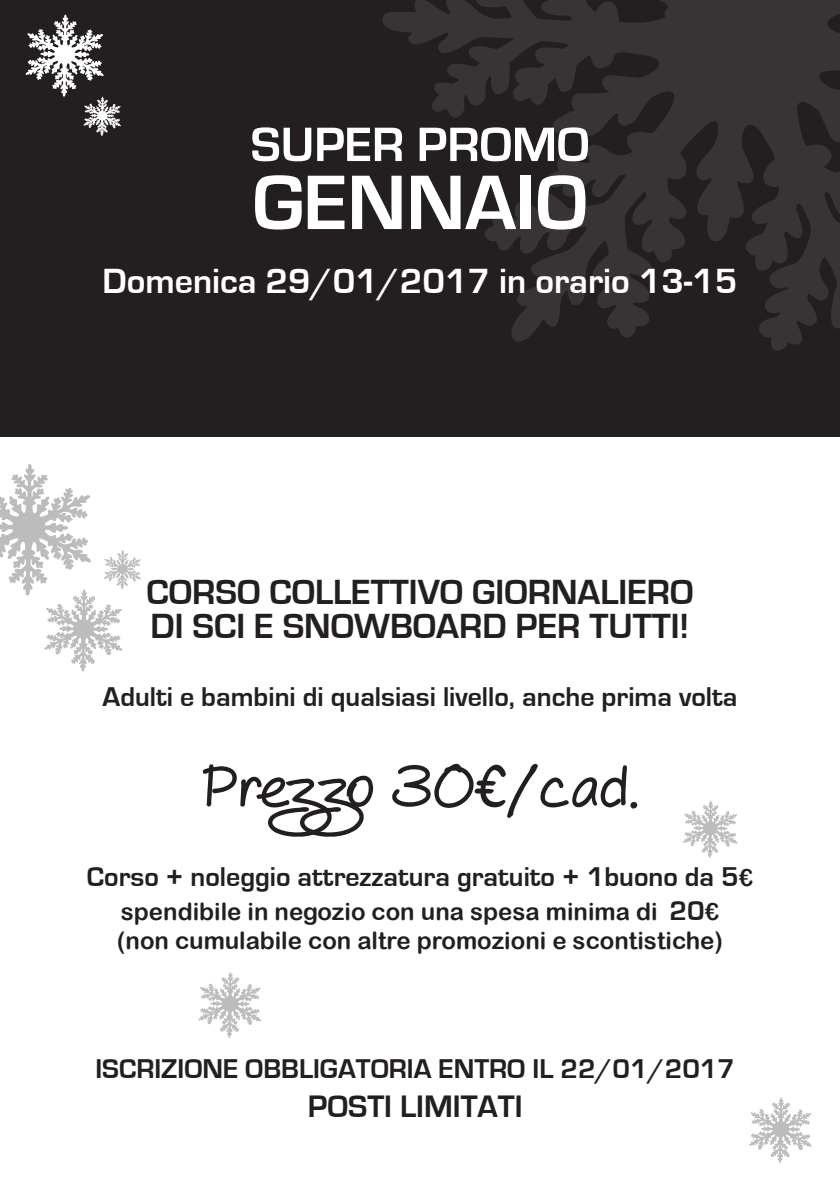
<style>
.page{position:relative;width:840px;height:1191px;background:#fff}
.page>*{position:absolute;margin:0;border:0;box-sizing:border-box;transform-origin:0 0}
.t1{font:700 80px "Eurostile";color:#fff}
.t2{font:800 60px "As Cute As";letter-spacing:-.075em;color:#231f20}
.t3{font:700 50px "Eurostile";color:#fff}
.t4{font:700 36px "Eurostile";color:#231f20}
.t5{font:700 36px "Eurostile";color:#fff}
.t6{font:700 32px "Eurostile";color:#231f20}
.t7{font:700 28px "Eurostile";color:#231f20}
.t8{font:24px "Arial Rounded MT Bold";color:#231f20}
.s1{font-family:"Montauk Pro";font-weight:400}
.s2{font-family:"Arial Rounded MT Bold";font-weight:400;font-size:24px}
.s3{font-family:"Eurostile";font-weight:700;font-size:28px}
</style>
<div class="page">
<div style="left:0;top:0;width:839px;height:437px;background:#231f20"></div>
<svg style="left:382px;top:0;width:457px;height:351px"></svg>
<svg style="left:683px;top:800px;width:54px;height:58px"></svg>
<svg style="left:749px;top:1097px;width:63px;height:66px"></svg>
<svg style="left:25px;top:14px;width:96px;height:122px"></svg>
<svg style="left:198px;top:972px;width:63px;height:66px"></svg>
<svg style="left:0;top:464px;width:141px;height:207px"></svg>
<p class="t3" style="left:250px;top:117px;width:340px">SUPER PROMO</p>
<p class="t1" style="left:252px;top:159px;width:336px">GENNAIO</p>
<p class="t5" style="left:102px;top:262px;width:636px">Domenica 29/01/2017 in orario 13-15</p>
<p class="t4" style="left:146px;top:572px;width:548px">CORSO COLLETTIVO GIORNALIERO</p>
<p class="t4" style="left:150px;top:606px;width:540px">DI SCI E SNOWBOARD PER TUTTI!</p>
<p class="t7" style="left:103px;top:681px;width:636px">Adulti e bambini di qualsiasi livello, anche prima volta</p>
<p class="t2" style="left:201px;top:750px;width:439px">Prezzo 30<span class="s1">€/</span>cad.</p>
<p class="t7" style="left:87px;top:862px;width:667px">Corso + noleggio attrezzatura gratuito + 1buono da 5<span class="s2">€</span></p>
<p class="t8" style="left:121px;top:897px;width:599px">spendibile in negozio con una spesa minima di <span class="s3">20</span>€</p>
<p class="t8" style="left:117px;top:926px;width:607px">(non cumulabile con altre promozioni e scontistiche)</p>
<p class="t7" style="left:95px;top:1053px;width:641px">ISCRIZIONE OBBLIGATORIA ENTRO IL 22/01/2017</p>
<p class="t6" style="left:307px;top:1088px;width:216px">POSTI LIMITATI</p>
</div>
